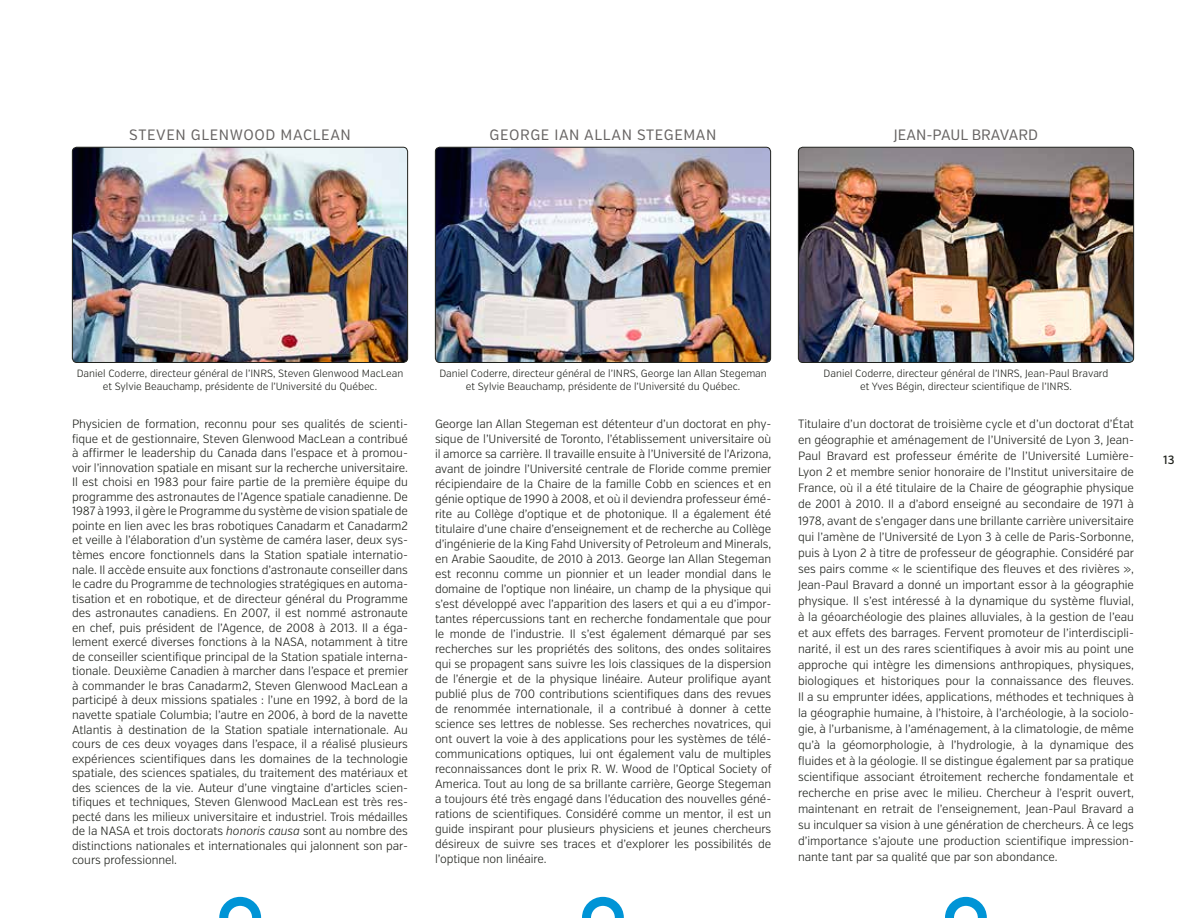
<style>
.page{position:relative;width:1188px;height:918px;background:#fff}
.page>*{position:absolute;margin:0;border:0;box-sizing:border-box;transform-origin:0 0}
.t1{font:15px "Verb Cond";letter-spacing:.04em;color:#686564}
.t2{font:15px "Verb Cond";color:#686564}
.t3{font:300 12px/14.5px "Verb Cond";letter-spacing:-.005em;color:#20221d;text-align:justify}
.t4{font:500 12px "Verb Cond";color:#20221d}
.t5{font:300 10.5px/12.8px "Verb Cond";color:#20221d;text-align:center}
.s1{font-style:italic}
</style>
<div class="page">
<img style="left:435px;top:147px;width:336px;height:214px">
<div style="left:435px;top:147px;width:336px;height:216px;border:1px solid #20221d;border-radius:4px"></div>
<img style="left:72px;top:147px;width:336px;height:214px">
<div style="left:72px;top:147px;width:336px;height:216px;border:1px solid #20221d;border-radius:4px"></div>
<img style="left:798px;top:147px;width:336px;height:214px">
<div style="left:798px;top:147px;width:336px;height:216px;border:1px solid #20221d;border-radius:4px"></div>
<svg style="left:219px;top:897px;width:42px;height:21px"></svg>
<svg style="left:582px;top:897px;width:42px;height:21px"></svg>
<svg style="left:945px;top:897px;width:42px;height:21px"></svg>
<p class="t1" style="left:129px;top:126px;width:223px">STEVEN GLENWOOD MACLEAN</p>
<p class="t1" style="left:490px;top:126px;width:228px">GEORGE IAN ALLAN STEGEMAN</p>
<p class="t2" style="left:894px;top:126px;width:146px">JEAN-PAUL BRAVARD</p>
<p class="t5" style="left:77px;top:367px;width:328px">Daniel Coderre, directeur général de l’INRS, Steven Glenwood MacLean et Sylvie Beauchamp, présidente de l’Université du Québec.</p>
<p class="t5" style="left:439px;top:367px;width:329px">Daniel Coderre, directeur général de l’INRS, George Ian Allan Stegeman et Sylvie Beauchamp, présidente de l’Université du Québec.</p>
<p class="t5" style="left:824px;top:367px;width:286px">Daniel Coderre, directeur général de l’INRS, Jean-Paul Bravard et Yves Bégin, directeur scientifique de l’INRS.</p>
<p class="t3" style="left:72px;top:417px;width:338px">Physicien de formation, reconnu pour ses qualités de scienti&shy;fique et de gestionnaire, Steven Glenwood MacLean a contribué à affirmer le leadership du Canada dans l’espace et à promou&shy;voir l’innovation spatiale en misant sur la recherche universitaire.<br>Il est choisi en 1983 pour faire partie de la première équipe du programme des astronautes de l’Agence spatiale canadienne. De 1987 à 1993, il gère le Programme du système de vision spatiale de pointe en lien avec les bras robotiques Canadarm et Canadarm2 et veille à l’élaboration d’un système de caméra laser, deux sys&shy;tèmes encore fonctionnels dans la Station spatiale internatio&shy;nale. Il accède ensuite aux fonctions d’astronaute conseiller dans le cadre du Programme de technologies stratégiques en automa&shy;tisation et en robotique, et de directeur général du Programme des astronautes canadiens. En 2007, il est nommé astronaute en chef, puis président de l’Agence, de 2008 à 2013. Il a éga&shy;lement exercé diverses fonctions à la NASA, notamment à titre de conseiller scientifique principal de la Station spatiale interna&shy;tionale. Deuxième Canadien à marcher dans l’espace et premier à commander le bras Canadarm2, Steven Glenwood MacLean a participé à deux missions spatiales : l’une en 1992, à bord de la navette spatiale Columbia; l’autre en 2006, à bord de la navette Atlantis à destination de la Station spatiale internationale. Au cours de ces deux voyages dans l’espace, il a réalisé plusieurs expériences scientifiques dans les domaines de la technologie spatiale, des sciences spatiales, du traitement des matériaux et des sciences de la vie. Auteur d’une vingtaine d’articles scien&shy;tifiques et techniques, Steven Glenwood MacLean est très res&shy;pecté dans les milieux universitaire et industriel. Trois médailles de la NASA et trois doctorats <span class="s1">honoris causa</span> sont au nombre des distinctions nationales et internationales qui jalonnent son par&shy;cours professionnel.</p>
<p class="t3" style="left:435px;top:416px;width:338px;line-height:15px;text-align:left">George Ian Allan Stegeman est détenteur d’un doctorat en phy&shy;sique de l’Université de Toronto, l’établissement universitaire où il amorce sa carrière. Il travaille ensuite à l’Université de l’Arizona, avant de joindre l’Université centrale de Floride comme premier récipiendaire de la Chaire de la famille Cobb en sciences et en génie optique de 1990 à 2008, et où il deviendra professeur émé&shy;rite au Collège d’optique et de photonique. Il a également été titulaire d’une chaire d’enseignement et de recherche au Collège d’ingénierie de la King Fahd University of Petroleum and Minerals, en Arabie Saoudite, de 2010 à 2013. George Ian Allan Stegeman est reconnu comme un pionnier et un leader mondial dans le domaine de l’optique non linéaire, un champ de la physique qui s’est développé avec l’apparition des lasers et qui a eu d’impor&shy;tantes répercussions tant en recherche fondamentale que pour le monde de l’industrie. Il s’est également démarqué par ses recherches sur les propriétés des solitons, des ondes solitaires qui se propagent sans suivre les lois classiques de la dispersion de l’énergie et de la physique linéaire. Auteur prolifique ayant publié plus de 700 contributions scientifiques dans des revues de renommée internationale, il a contribué à donner à cette science ses lettres de noblesse. Ses recherches novatrices, qui ont ouvert la voie à des applications pour les systèmes de télé&shy;communications optiques, lui ont également valu de multiples reconnaissances dont le prix R. W. Wood de l’Optical Society of America. Tout au long de sa brillante carrière, George Stegeman a toujours été très engagé dans l’éducation des nouvelles géné&shy;rations de scientifiques. Considéré comme un mentor, il est un guide inspirant pour plusieurs physiciens et jeunes chercheurs désireux de suivre ses traces et d’explorer les possibilités de l’optique non linéaire.</p>
<p class="t3" style="left:798px;top:416px;width:338px;line-height:16px">Titulaire d’un doctorat de troisième cycle et d’un doctorat d’État en géographie et aménagement de l’Université de Lyon 3, Jean-Paul Bravard est professeur émérite de l’Université Lumière-Lyon 2 et membre senior honoraire de l’Institut universitaire de France, où il a été titulaire de la Chaire de géographie physique de 2001 à 2010. Il a d’abord enseigné au secondaire de 1971 à 1978, avant de s’engager dans une brillante carrière universitaire qui l’amène de l’Université de Lyon 3 à celle de Paris-Sorbonne, puis à Lyon 2 à titre de professeur de géographie. Considéré par ses pairs comme « le scientifique des fleuves et des rivières », Jean-Paul Bravard a donné un important essor à la géographie physique. Il s’est intéressé à la dynamique du système fluvial, à la géoarchéologie des plaines alluviales, à la gestion de l’eau et aux effets des barrages. Fervent promoteur de l’interdiscipli&shy;narité, il est un des rares scientifiques à avoir mis au point une approche qui intègre les dimensions anthropiques, physiques, biologiques et historiques pour la connaissance des fleuves.<br>Il a su emprunter idées, applications, méthodes et techniques à la géographie humaine, à l’histoire, à l’archéologie, à la sociolo&shy;gie, à l’urbanisme, à l’aménagement, à la climatologie, de même qu’à la géomorphologie, à l’hydrologie, à la dynamique des fluides et à la géologie. Il se distingue également par sa pratique scientifique associant étroitement recherche fondamentale et recherche en prise avec le milieu. Chercheur à l’esprit ouvert, maintenant en retrait de l’enseignement, Jean-Paul Bravard a su inculquer sa vision à une génération de chercheurs. À ce legs d’importance s’ajoute une production scientifique impression&shy;nante tant par sa qualité que par son abondance.</p>
<p class="t4" style="left:1163px;top:452px;width:13px">13</p>
</div>
